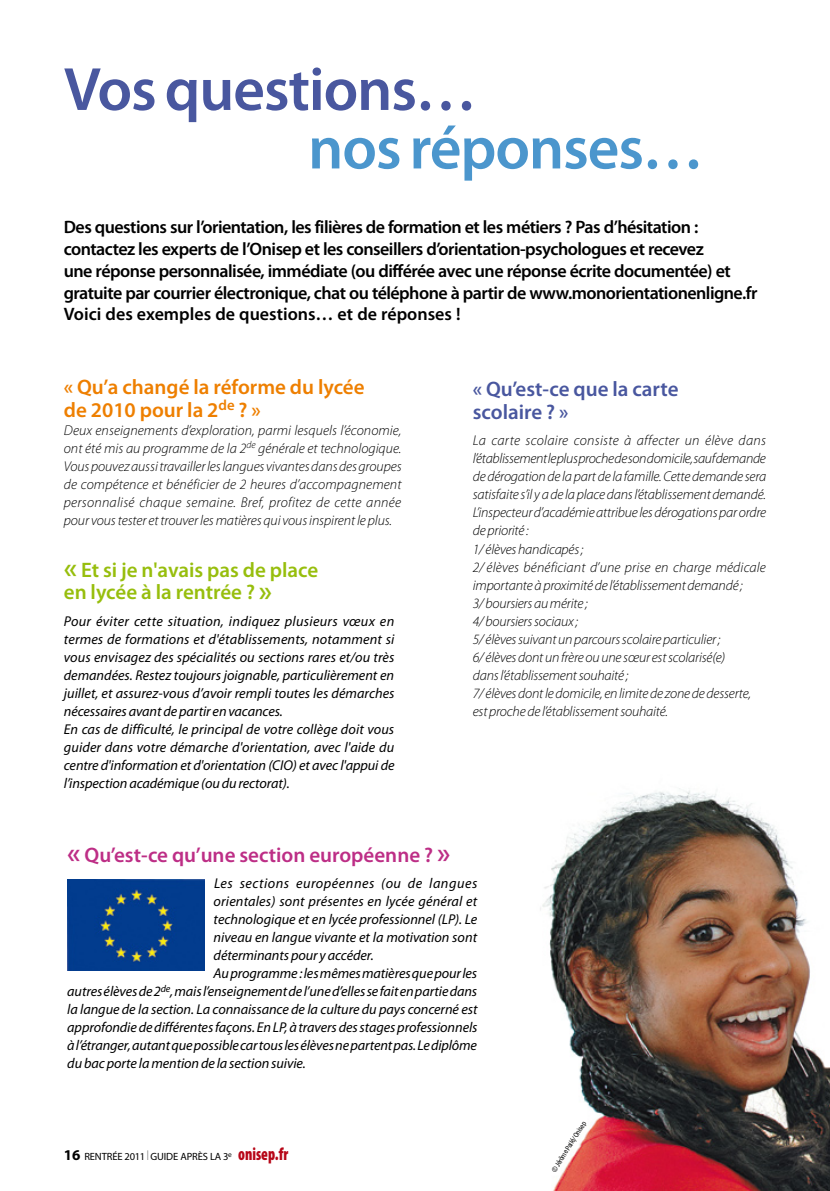
<style>
.page{position:relative;width:830px;height:1191px;background:#fff}
.page>*{position:absolute;margin:0;border:0;box-sizing:border-box;transform-origin:0 0}
.t1{font:600 61.5px "Myriad Pro";letter-spacing:-.02em;color:#49579f}
.t2{font:600 61.5px "Myriad Pro";letter-spacing:-.02em;color:#4b96cd}
.t3{font:600 21px/22.5px "Myriad Pro";color:#ee7f00}
.t4{font:600 21px/22.5px "Myriad Pro";color:#97be0d}
.t5{font:600 21px "Myriad Pro";color:#bd2e86}
.t6{font:600 21px/22.5px "Myriad Pro";color:#49579f}
.t7{font:600 18px/21.8px "Myriad Pro";letter-spacing:-.03em;color:#000}
.t8{font:italic 14.25px/18px "Myriad Pro";letter-spacing:-.005em;color:#000}
.t9{font:italic 300 14.25px/18px "Myriad Pro";letter-spacing:-.015em;color:#000;text-align:justify}
.t10{font:italic 14.25px "Myriad Pro";letter-spacing:.035em;color:#000}
.t11{font:10.5px "Myriad Pro";letter-spacing:-.01em;color:#000}
.t12{font:condensed 7.5px "ITC Franklin Gothic Std";color:#000}
.s1{font-size:30px}
.s2{font-weight:700;font-size:15px}
.s3{font-weight:300;font-size:13.5px}
.s4{font-weight:900;font-stretch:condensed;font-size:18px;color:#b70718}
</style>
<div class="page">
<img style="left:540px;top:788px;width:289px;height:403px">
<img style="left:67px;top:879px;width:138px;height:91px">
<h1 class="t1" style="left:64px;top:50px;width:414px">Vos questions…</h1>
<h1 class="t2" style="left:308px;top:109px;width:397px">nos réponses…</h1>
<p class="t7" style="left:64px;top:216px;width:694px">Des questions sur l’orientation, les filières de formation et les métiers ? Pas d’hésitation : contactez les experts de l’Onisep et les conseillers d’orientation-psychologues et recevez<br>une réponse personnalisée, immédiate (ou différée avec une réponse écrite documentée) et gratuite par courrier électronique, chat ou téléphone à partir de www.monorientationenligne.fr Voici des exemples de questions… et de réponses !</p>
<h2 class="t3" style="left:64px;top:375px;width:302px">« Qu’a changé la réforme du lycée de 2010 pour la 2<sup>de</sup> ? »</h2>
<p class="t9" style="left:64px;top:421px;width:339px">Deux enseignements d’exploration, parmi lesquels l’économie, ont été mis au programme de la 2<sup>de</sup> générale et technologique.<br>Vous pouvez aussi travailler les langues vivantes dans des groupes de compétence et bénéficier de 2 heures d’accompagnement personnalisé chaque semaine. Bref, profitez de cette année pour vous tester et trouver les matières qui vous inspirent le plus.</p>
<h2 class="t4" style="left:64px;top:558px;width:256px"><span class="s1">«</span> Et si je n'avais pas de place en lycée à la rentrée ? <span class="s1">»</span></h2>
<p class="t8" style="left:64px;top:612px;width:332px">Pour éviter cette situation, indiquez plusieurs vœux en termes de formations et d'établissements, notamment si vous envisagez des spécialités ou sections rares et/ou très demandées. Restez toujours joignable, particulièrement en juillet, et assurez-vous d’avoir rempli toutes les démarches nécessaires avant de partir en vacances.<br>En cas de difficulté, le principal de votre collège doit vous guider dans votre démarche d'orientation, avec l'aide du centre d'information et d'orientation (CIO) et avec l'appui de l’inspection académique (ou du rectorat).</p>
<h2 class="t6" style="left:472px;top:377px;width:207px">« Qu’est-ce que la carte scolaire ? »</h2>
<p class="t9" style="left:472px;top:431px;width:295px;text-align:left">La carte scolaire consiste à affecter un élève dans l’établissement le plus proche de son domicile, sauf demande de dérogation de la part de la famille. Cette demande sera satisfaite s’il y a de la place dans l’établissement demandé.<br>L’inspecteur d’académie attribue les dérogations par ordre de priorité :<br>1/ élèves handicapés;<br>2/ élèves bénéficiant d’une prise en charge médicale importante à proximité de l’établissement demandé ;<br>3/ boursiers au mérite ;<br>4/ boursiers sociaux ;<br>5/ élèves suivant un parcours scolaire particulier;<br>6/ élèves dont un frère ou une sœur est scolarisé(e)<br>dans l’établissement souhaité ;<br>7/ élèves dont le domicile, en limite de zone de desserte, est proche de l’établissement souhaité.</p>
<h2 class="t5" style="left:67px;top:841px;width:384px"><span class="s1">«</span> Qu’est-ce qu’une section européenne ? <span class="s1">»</span></h2>
<p class="t10" style="left:214px;top:874px;width:264px">Les sections européennes (ou de langues</p>
<p class="t8" style="left:213px;top:892px;width:265px">orientales) sont présentes en lycée général et</p>
<p class="t8" style="left:213px;top:910px;width:265px">technologique et en lycée professionnel (LP). Le</p>
<p class="t8" style="left:213px;top:928px;width:265px">niveau en langue vivante et la motivation sont</p>
<p class="t8" style="left:213px;top:946px;width:161px">déterminants pour y accéder.</p>
<p class="t8" style="left:213px;top:964px;width:265px">Au programme : les mêmes matières que pour les</p>
<p class="t8" style="left:67px;top:982px;width:411px">autres élèves de 2<sup>de</sup>, mais l’enseignement de l’une d’elles se fait en partie dans</p>
<p class="t8" style="left:67px;top:1000px;width:411px">la langue de la section. La connaissance de la culture du pays concerné est</p>
<p class="t8" style="left:67px;top:1018px;width:411px">approfondie de différentes façons. En LP, à travers des stages professionnels</p>
<p class="t8" style="left:67px;top:1036px;width:411px">à l’étranger, autant que possible car tous les élèves ne partent pas. Le diplôme</p>
<p class="t8" style="left:67px;top:1054px;width:240px">du bac porte la mention de la section suivie.</p>
<p class="t11" style="left:64px;top:1150px;width:226px"><span class="s2">16</span> RENTRÉE 2011 <span class="s3">l</span> GUIDE APRÈS LA 3<sup>E</sup> <span class="s4">onisep.fr</span></p>
<p class="t12" style="left:549px;top:1169px;width:60px;rotate:-58deg">© Jérôme Pallé/Onisep</p>
</div>
